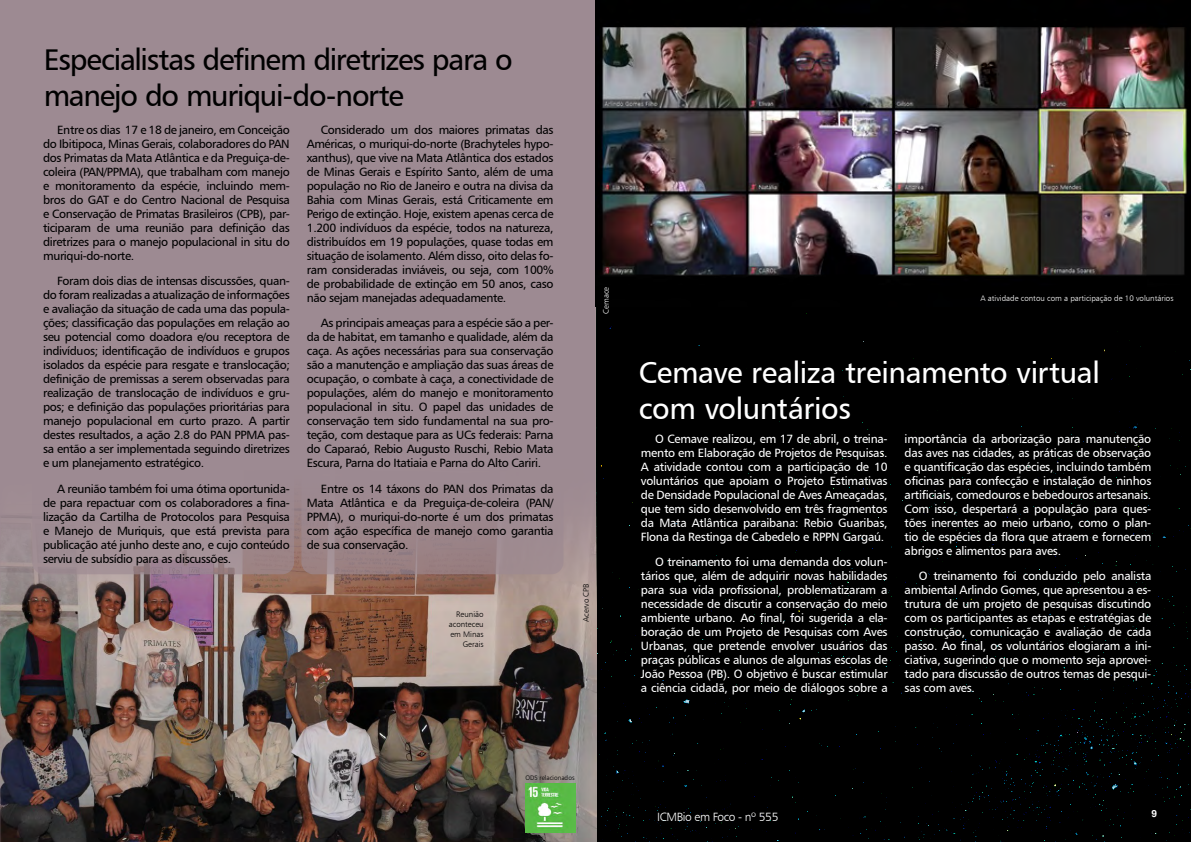
<style>
.page{position:relative;width:1191px;height:842px;background:#fff}
.page>*{position:absolute;margin:0;border:0;box-sizing:border-box;transform-origin:0 0}
.t1{font:30px/36px "Humanist 777 BT Roman B";letter-spacing:-.045em;color:#000}
.t2{font:30px/36px "Humanist 777 BT Roman B";letter-spacing:-.015em;color:#fff}
.t3{font:12px/14px "Humanist 777 BT Roman B";letter-spacing:-.03em;color:#000;text-align:justify}
.t4{font:12px/14px "Humanist 777 BT Roman B";letter-spacing:-.02em;color:#fff;text-align:justify}
.t5{font:12px "Humanist 777 BT Light B";letter-spacing:-.03em;color:#fff}
.t6{font:700 10px "Liberation Sans";color:#fff}
.t7{font:8px "Humanist 777 BT Light B";color:#fff}
.t8{font:8px/10px "Humanist 777 BT Light B";color:#000;text-align:right}
.t9{font:6.6px "Humanist 777 BT Light B";color:#000}
</style>
<div class="page">
<div style="left:596px;top:306px;width:595px;height:536px;background:#000"></div>
<div style="left:0;top:0;width:596px;height:842px;background:#9d8a92"></div>
<div style="left:1137px;top:797px;width:32px;height:33px;background:#000;border-radius:50%"></div>
<div style="left:1129px;top:794px;width:17px;height:16px;background:#000;border-radius:50%"></div>
<div style="left:1128px;top:810px;width:8px;height:8px;background:#000;border-radius:50%"></div>
<img style="left:1px;top:454px;width:595px;height:388px">
<div style="left:32px;top:373px;width:262px;height:201px;background:#9d8a92;border-radius:12px"></div>
<div style="left:301px;top:373px;width:262px;height:201px;background:#9d8a92;border-radius:12px"></div>
<img style="left:596px;top:0;width:595px;height:306px">
<img style="left:525px;top:783px;width:50px;height:50px">
<h1 class="t1" style="left:44px;top:41px;width:470px">Especialistas definem diretrizes para o manejo do muriqui-do-norte</h1>
<p class="t3" style="left:43px;top:122px;width:248px;text-indent:14px">Entre os dias 17 e 18 de janeiro, em Conceição do Ibitipoca, Minas Gerais, colaboradores do PAN dos Primatas da Mata Atlântica e da Preguiça-de&shy;coleira (PAN/PPMA), que trabalham com manejo e monitoramento da espécie, incluindo mem&shy;bros do GAT e do Centro Nacional de Pesquisa e Conservação de Primatas Brasileiros (CPB), par&shy;ticiparam de uma reunião para definição das diretrizes para o manejo populacional in situ do muriqui-do-norte.</p>
<p class="t3" style="left:43px;top:274px;width:248px;text-indent:14px">Foram dois dias de intensas discussões, quan&shy;do foram realizadas a atualização de informações e avaliação da situação de cada uma das popula&shy;ções; classificação das populações em relação ao seu potencial como doadora e/ou receptora de indivíduos; identificação de indivíduos e grupos isolados da espécie para resgate e translocação; definição de premissas a serem observadas para realização de translocação de indivíduos e gru&shy;pos; e definição das populações prioritárias para manejo populacional em curto prazo. A partir destes resultados, a ação 2.8 do PAN PPMA pas&shy;sa então a ser implementada seguindo diretrizes e um planejamento estratégico.</p>
<p class="t3" style="left:43px;top:481px;width:248px;text-indent:14px">A reunião também foi uma ótima oportunida&shy;de para repactuar com os colaboradores a fina&shy;lização da Cartilha de Protocolos para Pesquisa e Manejo de Muriquis, que está prevista para publicação até junho deste ano, e cujo conteúdo serviu de subsídio para as discussões.</p>
<p class="t3" style="left:307px;top:123px;width:248px;text-indent:14px">Considerado um dos maiores primatas das Américas, o muriqui-do-norte (Brachyteles hypo&shy;xanthus), que vive na Mata Atlântica dos estados de Minas Gerais e Espírito Santo, além de uma população no Rio de Janeiro e outra na divisa da Bahia com Minas Gerais, está Criticamente em Perigo de extinção. Hoje, existem apenas cerca de 1.200 indivíduos da espécie, todos na natureza, distribuídos em 19 populações, quase todas em situação de isolamento. Além disso, oito delas fo&shy;ram consideradas inviáveis, ou seja, com 100% de probabilidade de extinção em 50 anos, caso não sejam manejadas adequadamente.</p>
<p class="t3" style="left:307px;top:316px;width:248px;text-indent:14px">As principais ameaças para a espécie são a per&shy;da de habitat, em tamanho e qualidade, além da caça. As ações necessárias para sua conservação são a manutenção e ampliação das suas áreas de ocupação, o combate à caça, a conectividade de populações, além do manejo e monitoramento populacional in situ. O papel das unidades de conservação tem sido fundamental na sua pro&shy;teção, com destaque para as UCs federais: Parna do Caparaó, Rebio Augusto Ruschi, Rebio Mata Escura, Parna do Itatiaia e Parna do Alto Cariri.</p>
<p class="t3" style="left:307px;top:481px;width:248px;text-indent:14px">Entre os 14 táxons do PAN dos Primatas da Mata Atlântica e da Preguiça-de-coleira (PAN/ PPMA), o muriqui-do-norte é um dos primatas com ação específica de manejo como garantia de sua conservação.</p>
<p class="t8" style="left:449px;top:609px;width:36px">Reunião aconteceu em Minas<br>Gerais</p>
<p class="t7" style="left:601px;top:314px;width:28px;rotate:-90deg">Cemace</p>
<p class="t8" style="left:581px;top:622px;width:40px;rotate:-90deg">Acervo CPB</p>
<p class="t7" style="left:980px;top:293px;width:194px">A atividade contou com a participação de 10 voluntários</p>
<h1 class="t2" style="left:639px;top:354px;width:462px">Cemave realiza treinamento virtual com voluntários</h1>
<p class="t4" style="left:641px;top:431px;width:248px;text-indent:14px">O Cemave realizou, em 17 de abril, o treina&shy;mento em Elaboração de Projetos de Pesquisas.<br>A atividade contou com a participação de 10 voluntários que apoiam o Projeto Estimativas de Densidade Populacional de Aves Ameaçadas, que tem sido desenvolvido em três fragmentos da Mata Atlântica paraibana: Rebio Guaribas, Flona da Restinga de Cabedelo e RPPN Gargaú.</p>
<p class="t4" style="left:641px;top:555px;width:248px;text-indent:14px">O treinamento foi uma demanda dos volun&shy;tários que, além de adquirir novas habilidades para sua vida profissional, problematizaram a necessidade de discutir a conservação do meio ambiente urbano. Ao final, foi sugerida a ela&shy;boração de um Projeto de Pesquisas com Aves Urbanas, que pretende envolver usuários das praças públicas e alunos de algumas escolas de João Pessoa (PB). O objetivo é buscar estimular a ciência cidadã, por meio de diálogos sobre a</p>
<p class="t4" style="left:904px;top:431px;width:248px">importância da arborização para manutenção das aves nas cidades, as práticas de observação e quantificação das espécies, incluindo também oficinas para confecção e instalação de ninhos artificiais, comedouros e bebedouros artesanais.<br>Com isso, despertará a população para ques&shy;tões inerentes ao meio urbano, como o plan&shy;tio de espécies da flora que atraem e fornecem abrigos e alimentos para aves.</p>
<p class="t4" style="left:904px;top:569px;width:248px;text-indent:14px">O treinamento foi conduzido pelo analista ambiental Arlindo Gomes, que apresentou a es&shy;trutura de um projeto de pesquisas discutindo com os participantes as etapas e estratégias de construção, comunicação e avaliação de cada passo. Ao final, os voluntários elogiaram a ini&shy;ciativa, sugerindo que o momento seja aprovei&shy;tado para discussão de outros temas de pesqui&shy;sas com aves.</p>
<p class="t9" style="left:525px;top:774px;width:51px">ODS relacionados</p>
<p class="t5" style="left:657px;top:810px;width:123px">ICMBio em Foco - nº 555</p>
<p class="t6" style="left:1151px;top:807px;width:7px">9</p>
</div>
